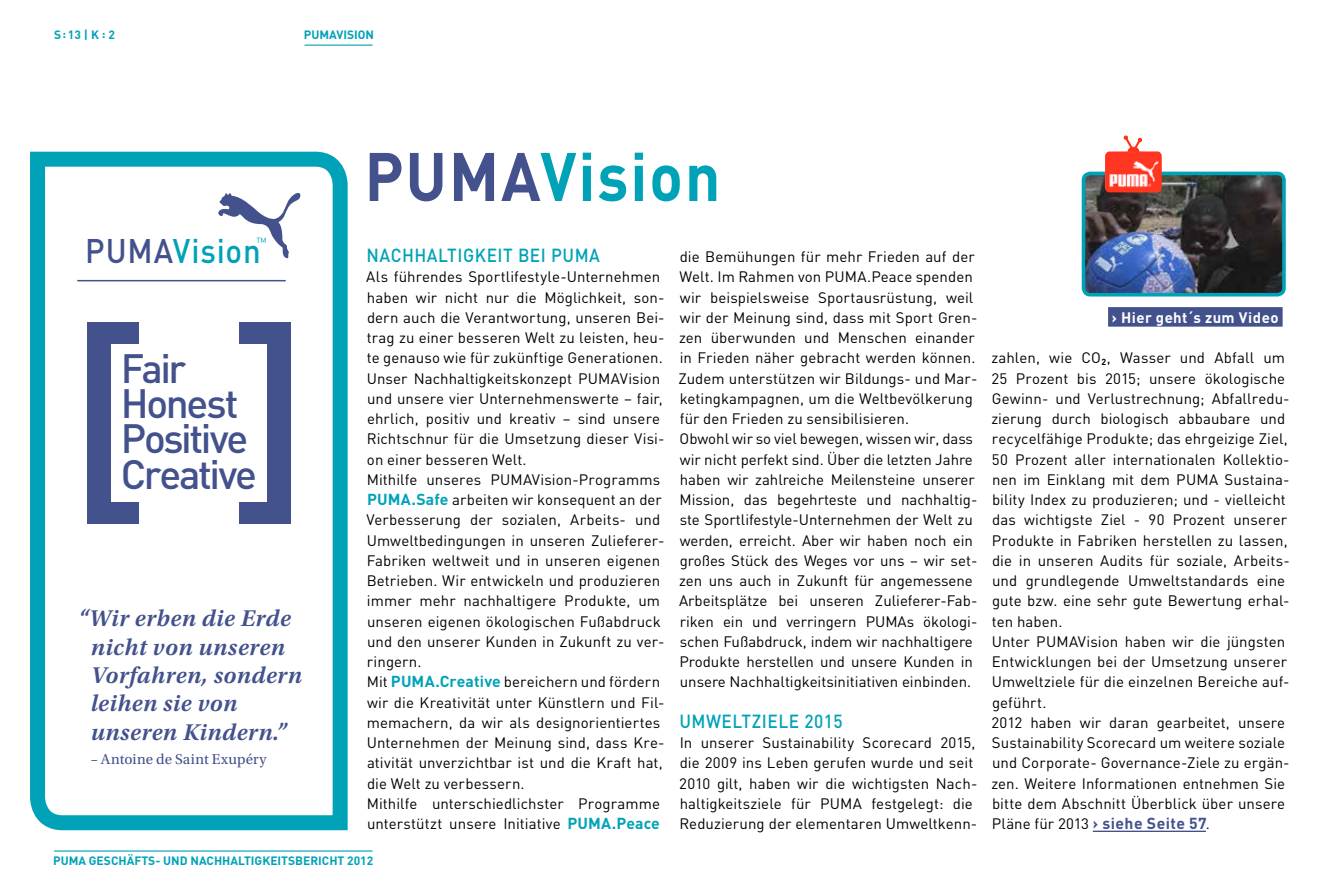
<style>
.page{position:relative;width:1340px;height:893px;background:#fff}
.page>*{position:absolute;margin:0;border:0;box-sizing:border-box;transform-origin:0 0}
.t1{font:700 67.5px "DIN";letter-spacing:.03em;color:#00a2b8;scale:.92 1}
.t2{font:500 40.5px/35.1px "DIN";letter-spacing:-.06em;color:#43518c}
.t3{font:500 33.75px "DIN";letter-spacing:.03em;color:#00a2b8;scale:.92 1}
.t4{font:italic 600 24px/28.5px "Utopia Std";letter-spacing:.02em;color:#43518c}
.t5{font:500 18.75px "DIN";letter-spacing:.03em;color:#00a2b8;scale:.92 1}
.t6{font:15px/20.2px "DIN";letter-spacing:.005em;color:#000}
.t7{font:15px "Utopia Std";letter-spacing:.01em;color:#43518c}
.t8{font:700 15px "DIN";letter-spacing:.025em;color:#fff}
.t9{font:700 12px "DIN";color:#00a2b8}
.t10{font:7.5px "DIN";color:#00a2b8}
.s1{color:#43518c}
.s2{font-weight:700;font-size:15.75px;color:#00a2b8}
.s3{font-weight:700;font-size:15.75px;color:#43518c}
</style>
<div class="page">
<hr style="left:54px;top:850px;width:318px;height:2px;background:#00a2b8">
<hr style="left:304px;top:45px;width:68px;height:1px;background:#00a2b8">
<hr style="left:1092px;top:831px;width:113px;height:1px;background:#43518c">
<img style="left:1086px;top:173px;width:197px;height:122px">
<div style="left:1081px;top:172px;width:204px;height:124px;border:4px solid #00a2b8;border-radius:7px"></div>
<img style="left:1104px;top:135px;width:57px;height:57px">
<div style="left:1108px;top:307px;width:174px;height:20px;background:#43518c"></div>
<svg style="left:30px;top:151px;width:318px;height:680px"></svg>
<hr style="left:77px;top:280px;width:209px;height:1px;background:#43518c">
<svg style="left:218px;top:192px;width:83px;height:66px"></svg>
<div style="left:87px;top:322px;width:24px;height:202px;background:#43518c"></div>
<div style="left:87px;top:322px;width:51px;height:22px;background:#43518c"></div>
<div style="left:87px;top:503px;width:51px;height:21px;background:#43518c"></div>
<div style="left:266px;top:322px;width:24px;height:202px;background:#43518c"></div>
<div style="left:239px;top:322px;width:51px;height:22px;background:#43518c"></div>
<div style="left:239px;top:503px;width:51px;height:21px;background:#43518c"></div>
<p class="t9" style="left:54px;top:26px;width:62px">s :13 | k : 2</p>
<p class="t9" style="left:304px;top:26px;width:72px">PUMAVision</p>
<h3 class="t3" style="left:85px;top:228px;width:192px"><span class="s1">PUMA</span>Vision</h3>
<p class="t10" style="left:256px;top:236px;width:6px">tm</p>
<h2 class="t2" style="left:121px;top:350px;width:137px">Fair<br>Honest<br>Positive<br>Creative</h2>
<h3 class="t4" style="left:91px;top:604px;width:213px;text-indent:-13px">“Wir erben die Erde nicht von unseren<br>Vorfahren, sondern leihen sie von unseren Kindern.”</h3>
<p class="t7" style="left:91px;top:751px;width:177px">– Antoine de Saint Exupéry</p>
<h1 class="t1" style="left:364px;top:132px;width:388px"><span class="s1">PUMA</span>Vision</h1>
<p class="t5" style="left:366px;top:243px;width:255px">Nachhaltigkeit bei PUMA</p>
<p class="t6" style="left:366px;top:267px;width:300px">Als führendes Sportlifestyle-Unternehmen haben wir nicht nur die Möglichkeit, son&shy;dern auch die Verantwortung, unseren Bei&shy;trag zu einer besseren Welt zu leisten, heu&shy;te genauso wie für zukünftige Generationen.<br>Unser Nachhaltigkeitskonzept PUMAVision und unsere vier Unternehmenswerte – fair, ehrlich, positiv und kreativ – sind unsere Richtschnur für die Umsetzung dieser Visi&shy;on einer besseren Welt.<br>Mithilfe unseres PUMAVision-Programms <span class="s2">PUMA.Safe</span> arbeiten wir konsequent an der Verbesserung der sozialen, Arbeits- und Umweltbedingungen in unseren Zulieferer-Fabriken weltweit und in unseren eigenen Betrieben. Wir entwickeln und produzieren immer mehr nachhaltigere Produkte, um unseren eigenen ökologischen Fußabdruck und den unserer Kunden in Zukunft zu ver&shy;ringern.<br>Mit <span class="s2">PUMA.Creative</span> bereichern und fördern wir die Kreativität unter Künstlern und Fil&shy;memachern, da wir als designorientiertes Unternehmen der Meinung sind, dass Kre&shy;ativität unverzichtbar ist und die Kraft hat, die Welt zu verbessern.<br>Mithilfe unterschiedlichster Programme unterstützt unsere Initiative <span class="s2">PUMA.Peace</span></p>
<p class="t6" style="left:678px;top:246px;width:300px">die Bemühungen für mehr Frieden auf der Welt. Im Rahmen von PUMA.Peace spenden wir beispielsweise Sportausrüstung, weil wir der Meinung sind, dass mit Sport Gren&shy;zen überwunden und Menschen einander in Frieden näher gebracht werden können.<br>Zudem unterstützen wir Bildungs- und Mar&shy;ketingkampagnen, um die Weltbevölkerung für den Frieden zu sensibilisieren.<br>Obwohl wir so viel bewegen, wissen wir, dass wir nicht perfekt sind. Über die letzten Jahre haben wir zahlreiche Meilensteine unserer Mission, das begehrteste und nachhaltig&shy;ste Sportlifestyle-Unternehmen der Welt zu werden, erreicht. Aber wir haben noch ein großes Stück des Weges vor uns – wir set&shy;zen uns auch in Zukunft für angemessene Arbeitsplätze bei unseren Zulieferer-Fab&shy;riken ein und verringern PUMAs ökologi&shy;schen Fußabdruck, indem wir nachhaltigere Produkte herstellen und unsere Kunden in unsere Nachhaltigkeitsinitiativen einbinden.</p>
<p class="t5" style="left:679px;top:709px;width:179px">Umweltziele 2015</p>
<p class="t6" style="left:679px;top:732px;width:300px">In unserer Sustainability Scorecard 2015, die 2009 ins Leben gerufen wurde und seit 2010 gilt, haben wir die wichtigsten Nach&shy;haltigkeitsziele für PUMA festgelegt: die Reduzierung der elementaren Umweltkenn-</p>
<p class="t9" style="left:53px;top:852px;width:322px">PUMA Geschäfts- und Nachhaltigkeitsbericht 2012</p>
<p class="t8" style="left:1111px;top:308px;width:168px">› Hier geht´s zum Video</p>
<p class="t6" style="left:991px;top:348px;width:300px">zahlen, wie CO<sub>2</sub>, Wasser und Abfall um 25 Prozent bis 2015; unsere ökologische Gewinn- und Verlustrechnung; Abfallredu&shy;zierung durch biologisch abbaubare und recycelfähige Produkte; das ehrgeizige Ziel, 50 Prozent aller internationalen Kollektio&shy;nen im Einklang mit dem PUMA Sustaina&shy;bility Index zu produzieren; und - vielleicht das wichtigste Ziel - 90 Prozent unserer Produkte in Fabriken herstellen zu lassen, die in unseren Audits für soziale, Arbeits&shy;und grundlegende Umweltstandards eine gute bzw. eine sehr gute Bewertung erhal&shy;ten haben.<br>Unter PUMAVision haben wir die jüngsten Entwicklungen bei der Umsetzung unserer Umweltziele für die einzelnen Bereiche auf&shy;geführt.<br>2012 haben wir daran gearbeitet, unsere Sustainability Scorecard um weitere soziale und Corporate- Governance-Ziele zu ergän&shy;zen. Weitere Informationen entnehmen Sie bitte dem Abschnitt Überblick über unsere Pläne für 2013 <span class="s3">› siehe Seite 57</span>.</p>
</div>
